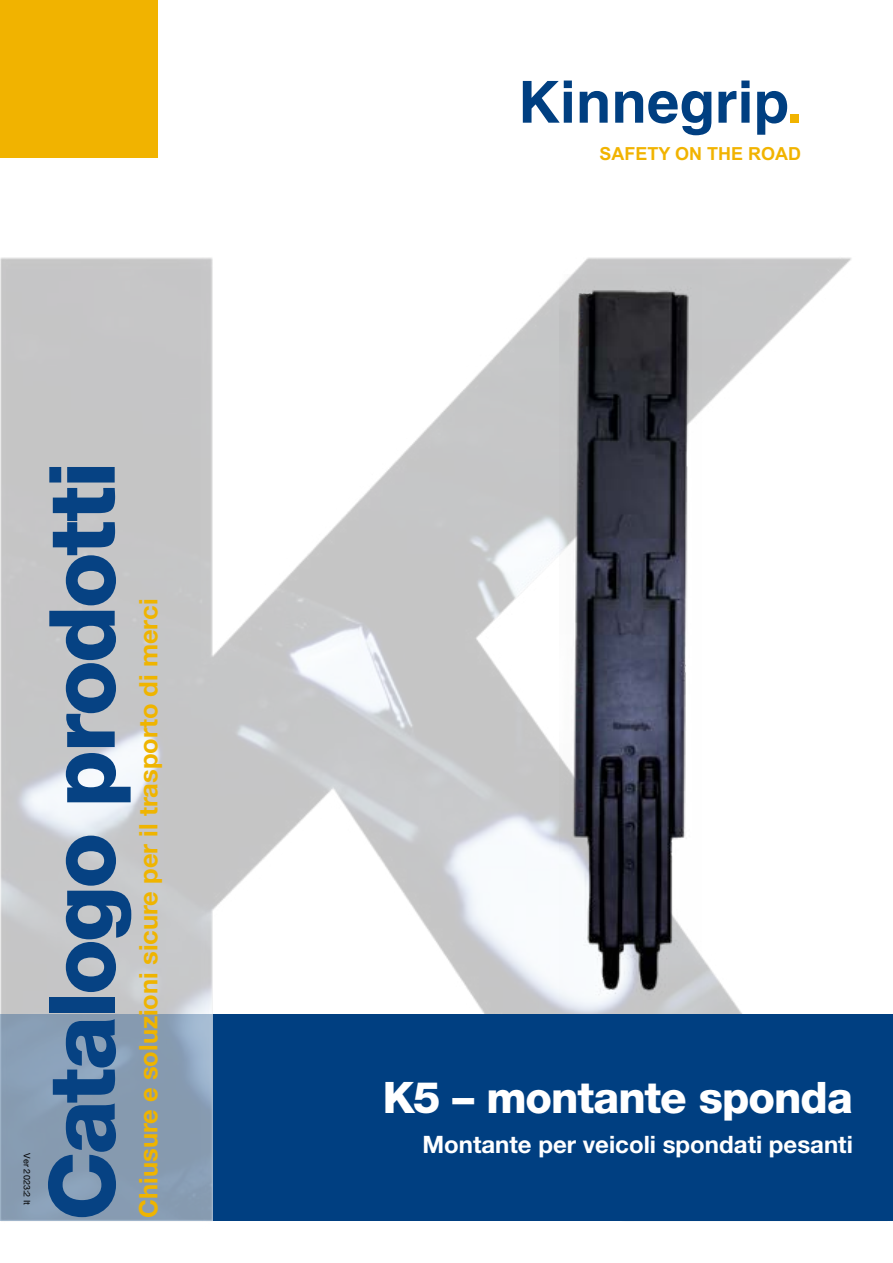
<style>
.page{position:relative;width:893px;height:1263px;background:#fff}
.page>*{position:absolute;margin:0;border:0;box-sizing:border-box;transform-origin:0 0}
.t1{font:800 91.5px "Helvetica Neue LT Std";letter-spacing:-.03em;color:#064283}
.t2{font:800 43.5px "Helvetica Neue LT Std";letter-spacing:-.025em;color:#fff}
.t3{font:700 25.5px "Helvetica Neue LT Std";color:#efb400}
.t4{font:700 24px "Helvetica Neue LT Std";color:#fff}
.t5{font:700 18px "Arial";color:#f1b300}
.t6{font:9px "Helvetica Neue LT Std";letter-spacing:.015em;color:#000}
</style>
<div class="page">
<img style="left:0;top:257px;width:852px;height:757px">
<svg style="left:523px;top:81px;width:49px;height:42px"></svg>
<svg style="left:580px;top:91px;width:28px;height:32px"></svg>
<svg style="left:615px;top:91px;width:96px;height:44px"></svg>
<svg style="left:718px;top:81px;width:32px;height:42px"></svg>
<svg style="left:757px;top:91px;width:30px;height:44px"></svg>
<div style="left:791px;top:114px;width:8px;height:9px;background:#f1b300"></div>
<svg style="left:0;top:1014px;width:214px;height:207px;background:#889db4"></svg>
<div style="left:214px;top:1014px;width:679px;height:207px;background:#003f81"></div>
<img style="left:559px;top:275px;width:142px;height:724px">
<div style="left:0;top:0;width:157px;height:157px;background:#f1b300"></div>
<p class="t6" style="left:32px;top:1153px;width:53px;rotate:90deg">Ver 2023:2 It</p>
<h1 class="t1" style="left:28px;top:1221px;width:761px;rotate:-90deg">Catalogo prodotti</h1>
<p class="t3" style="left:133px;top:1218px;width:620px;rotate:-90deg">Chiusure e soluzioni sicure per il trasporto di merci</p>
<p class="t5" style="left:599px;top:141px;width:203px">SAFETY ON THE ROAD</p>
<h2 class="t2" style="left:383px;top:1072px;width:472px">K5 – montante sponda</h2>
<p class="t4" style="left:422px;top:1129px;width:432px">Montante per veicoli spondati pesanti</p>
</div>
